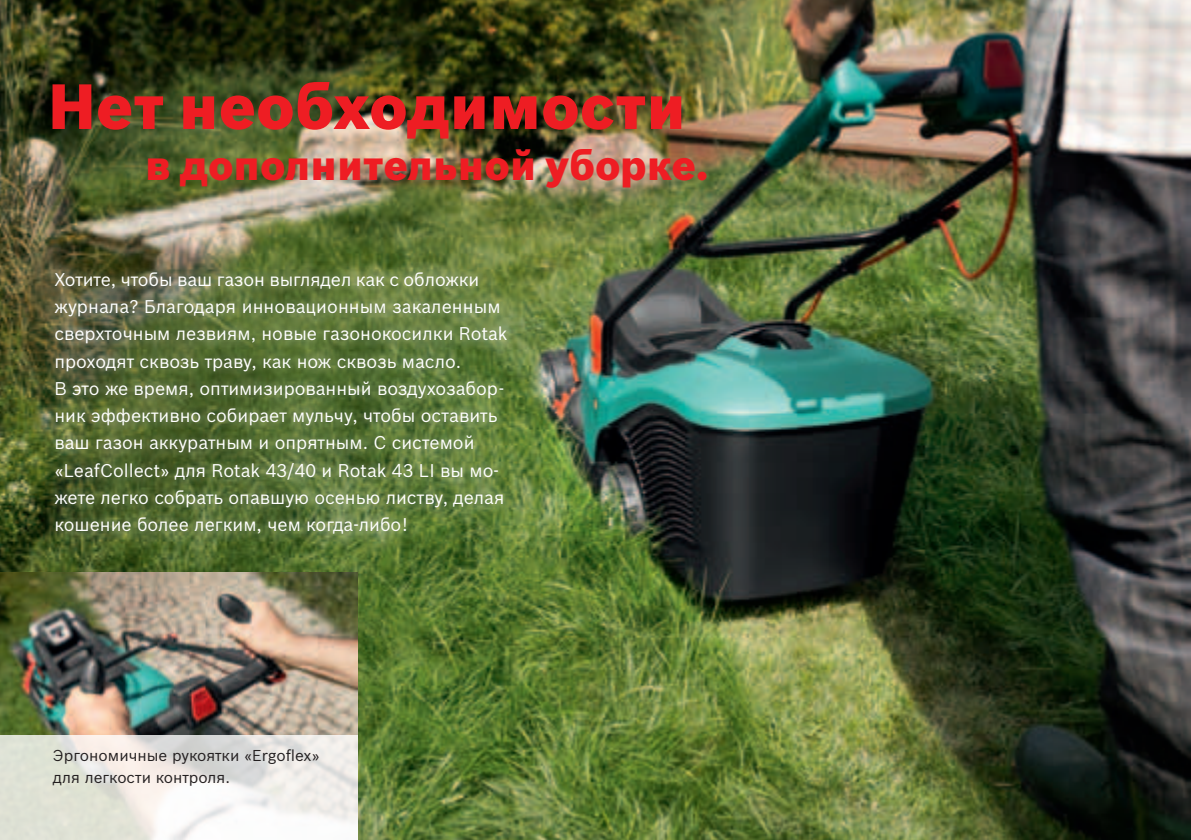
<style>
.page{position:relative;width:1191px;height:840px;background:#fff}
.page>*{position:absolute;margin:0;border:0;box-sizing:border-box;transform-origin:0 0}
.t1{font:900 62.4px "Bosch Sans";color:#ee1d23}
.t2{font:900 41.2px "Bosch Sans";color:#ee1d23}
.t3{font:18px/27.2px "Bosch Sans";color:#fff}
.t4{font:15.4px/21.8px "Bosch Sans";color:#231f20}
</style>
<div class="page">
<img style="left:0;top:0;width:1191px;height:839px">
<img style="left:0;top:571px;width:357px;height:164px">
<svg style="left:0;top:735px;width:357px;height:104px"></svg>
<div style="left:41px;top:258px;width:479px;height:289px;background:#fff;opacity:.75"></div>
<h1 class="t1" style="left:48px;top:58px;width:639px">Нет необходимости</h1>
<h2 class="t2" style="left:145px;top:133px;width:565px">в дополнительной уборке.</h2>
<p class="t3" style="left:54px;top:264px;width:455px">Хотите, чтобы ваш газон выглядел как с обложки журнала? Благодаря инновационным закаленным сверхточным лезвиям, новые газонокосилки Rotak проходят сквозь траву, как нож сквозь масло.<br>В это же время, оптимизированный воздухозабор&shy;ник эффективно собирает мульчу, чтобы оставить ваш газон аккуратным и опрятным. С системой «LeafCollect» для Rotak 43/40 и Rotak 43 LI вы мо&shy;жете легко собрать опавшую осенью листву, делая кошение более легким, чем когда-либо!</p>
<p class="t4" style="left:53px;top:742px;width:268px">Эргономичные рукоятки «Ergoflex» для легкости контроля.</p>
</div>
